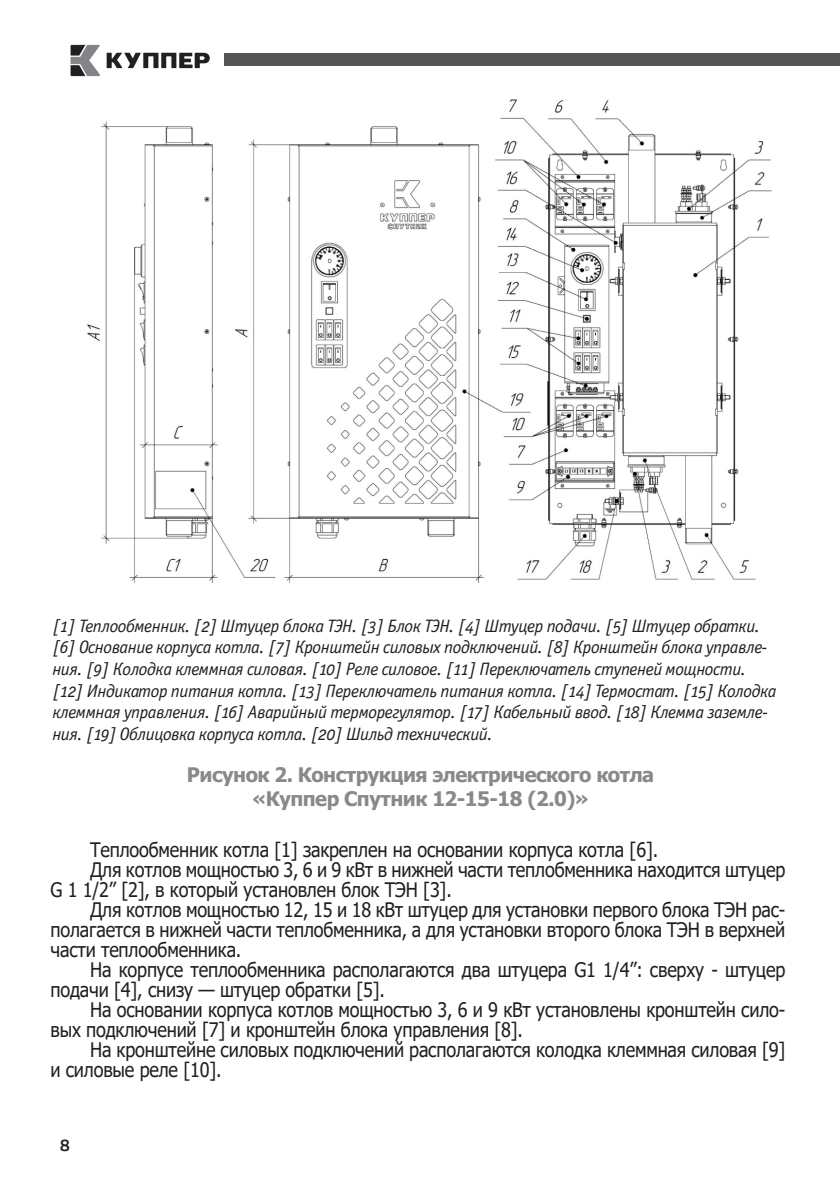
<style>
.page{position:relative;width:840px;height:1191px;background:#fff}
.page>*{position:absolute;margin:0;border:0;box-sizing:border-box;transform-origin:0 0}
.t1{font:20px/20px "Tahoma";letter-spacing:-.01em;color:#231f20;scale:.9 1}
.t2{font:700 20px "Tahoma";letter-spacing:-.025em;color:#87898c}
.t3{font:italic 18px/21.6px "Officina Sans Book OSC";letter-spacing:-.025em;color:#231f20}
.t4{font:16px "Panton Trial Bold";color:#231f20}
</style>
<div class="page">
<img style="left:70px;top:44px;width:140px;height:33px">
<div style="left:225px;top:53px;width:614px;height:13px;background:#525456"></div>
<img style="left:87px;top:99px;width:685px;height:484px">
<p class="t3" style="left:52px;top:615px;width:709px">[1] Теплообменник. [2] Штуцер блока ТЭН. [3] Блок ТЭН. [4] Штуцер подачи. [5] Штуцер обратки.</p>
<p class="t3" style="left:52px;top:637px;width:716px">[6] Основание корпуса котла. [7] Кронштейн силовых подключений. [8] Кронштейн блока управле&shy;ния. [9] Колодка клеммная силовая. [10] Реле силовое. [11] Переключатель ступеней мощности.</p>
<p class="t3" style="left:52px;top:680px;width:725px">[12] Индикатор питания котла. [13] Переключатель питания котла. [14] Термостат. [15] Колодка клеммная управления. [16] Аварийный терморегулятор. [17] Кабельный ввод. [18] Клемма заземле&shy;ния. [19] Облицовка корпуса котла. [20] Шильд технический.</p>
<p class="t2" style="left:187px;top:760px;width:468px">Рисунок 2. Конструкция электрического котла</p>
<p class="t2" style="left:252px;top:784px;width:338px">«Куппер Спутник 12-15-18 (2.0)»</p>
<p class="t1" style="left:90px;top:840px;width:632px">Теплообменник котла [1] закреплен на основании корпуса котла [6].</p>
<p class="t1" style="left:50px;top:860px;width:817px;text-indent:40px">Для котлов мощностью 3, 6 и 9 кВт в нижней части теплобменника находится штуцер<br>G 1 1/2” [2], в который установлен блок ТЭН [3].</p>
<p class="t1" style="left:50px;top:900px;width:817px;text-align:justify;text-indent:40px">Для котлов мощностью 12, 15 и 18 кВт штуцер для установки первого блока ТЭН рас&shy;полагается в нижней части теплобменника, а для установки второго блока ТЭН в верхней части теплообменника.</p>
<p class="t1" style="left:50px;top:960px;width:817px;text-indent:40px">На корпусе теплообменника располагаются два штуцера G1 1/4”: сверху - штуцер подачи [4], снизу — штуцер обратки [5].</p>
<p class="t1" style="left:50px;top:1000px;width:817px;text-indent:40px">На основании корпуса котлов мощностью 3, 6 и 9 кВт установлены кронштейн сило&shy;вых подключений [7] и кронштейн блока управления [8].</p>
<p class="t1" style="left:50px;top:1040px;width:817px;text-indent:40px">На кронштейне силовых подключений располагаются колодка клеммная силовая [9] и силовые реле [10].</p>
<p class="t4" style="left:60px;top:1136px;width:12px">8</p>
</div>
